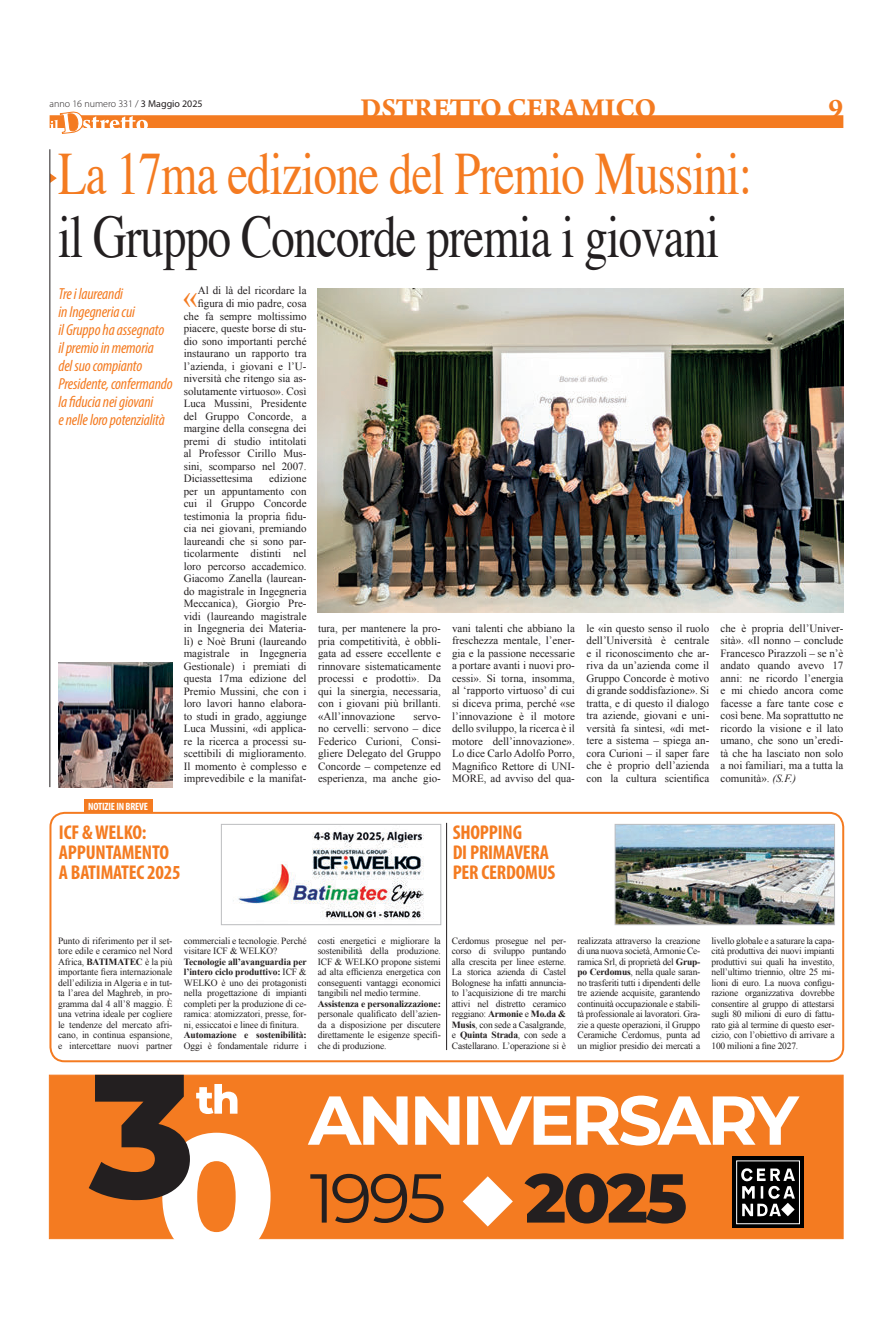
<style>
.page{position:relative;width:893px;height:1333px;background:#fff}
.page>*{position:absolute;margin:0;border:0;box-sizing:border-box;transform-origin:0 0}
.t1{font:60px "Times";letter-spacing:-.02em;color:#f47b21;scale:.78 1}
.t2{font:60px "Times";letter-spacing:-.02em;color:#231f20;scale:.78 1}
.t3{font:29.9px "Times New Roman";color:#f47b21}
.t4{font:700 29px "Arno Pro";color:#f47b21}
.t5{font:700 condensed 20px/20px "Myriad Pro";letter-spacing:-.01em;color:#f47b21}
.t6{font:italic condensed 16px/18px "Myriad Pro";letter-spacing:-.01em;color:#f47b21}
.t7{font:11px/12.5px "Times New Roman";color:#231f20;text-align:justify}
.t8{font:700 condensed 10.6px "Myriad Pro";letter-spacing:-.02em;color:#fff}
.t9{font:300 10px "Myriad Pro";color:#231f20}
.t10{font:9.5px/10.5px "Times New Roman";letter-spacing:-.01em;color:#231f20;text-align:justify}
.t11{font:700 9.5px "Times New Roman";letter-spacing:-.01em;color:#231f20}
.s1{font-weight:400}
.s2{font-style:italic}
.s3{font-weight:700}
</style>
<div class="page">
<div style="left:50px;top:115px;width:793px;height:13px;background:#f47b21"></div>
<svg style="left:50px;top:111px;width:98px;height:23px"></svg>
<svg style="left:51px;top:174px;width:6px;height:9px"></svg>
<hr style="left:50px;top:149px;width:1px;height:638px;background:#231f20">
<div style="left:49px;top:811px;width:795px;height:251px;border:2px solid #f47b21;border-radius:14px"></div>
<div style="left:84px;top:799px;width:69px;height:13px;background:#f47b21"></div>
<hr style="left:446px;top:822px;width:1px;height:227px;background:#231f20">
<img style="left:233px;top:830px;width:191px;height:90px">
<div style="left:221px;top:824px;width:220px;height:100px;border:1px solid #bcbdc0"></div>
<img style="left:617px;top:826px;width:216px;height:96px">
<div style="left:615px;top:824px;width:220px;height:100px;border:1px solid #bcbdc0"></div>
<img style="left:318px;top:288px;width:525px;height:324px">
<img style="left:58px;top:662px;width:114px;height:125px">
<div style="left:49px;top:1074px;width:794px;height:164px;background:#f47b21;border:1px solid #f47b21"></div>
<div style="left:732px;top:1156px;width:72px;height:71px;background:#000"></div>
<svg style="left:741px;top:1168px;width:54px;height:48px"></svg>
<div style="left:736px;top:1160px;width:64px;height:63px;border:1px solid #fff"></div>
<svg style="left:310px;top:1173px;width:376px;height:53px"></svg>
<svg style="left:308px;top:1095px;width:492px;height:50px"></svg>
<svg style="left:89px;top:1074px;width:182px;height:166px"></svg>
<p class="t9" style="left:50px;top:98px;width:155px">anno 16 numero 331 / <span class="s1">3 Maggio 2025</span></p>
<h3 class="t4" style="left:360px;top:91px;width:298px">DSTRETTO CERAMICO</h3>
<h3 class="t4" style="left:829px;top:91px;width:16px">9</h3>
<h1 class="t1" style="left:58px;top:118px;width:891px">La 17ma edizione del Premio Mussini:</h1>
<h1 class="t2" style="left:58px;top:181px;width:849px">il Gruppo Concorde premia i giovani</h1>
<h3 class="t6" style="left:58px;top:284px;width:116px">Tre i laureandi<br>in Ingegneria cui<br>il Gruppo ha assegnato il premio in memoria<br>del suo compianto<br>Presidente, confermando la fiducia nei giovani<br>e nelle loro potenzialità</h3>
<p class="t8" style="left:88px;top:799px;width:61px">NOTIZIE IN BREVE</p>
<p class="t7" style="left:198px;top:284px;width:110px">Al di là del ricordare la</p>
<p class="t7" style="left:198px;top:297px;width:110px">figura di mio padre, cosa</p>
<p class="t7" style="left:184px;top:309px;width:124px">che fa sempre moltissimo</p>
<p class="t7" style="left:184px;top:322px;width:124px">piacere, queste borse di stu-</p>
<p class="t7" style="left:184px;top:334px;width:124px">dio sono importanti perché</p>
<p class="t7" style="left:184px;top:347px;width:124px">instaurano un rapporto tra</p>
<p class="t7" style="left:184px;top:359px;width:124px">l’azienda, i giovani e l’U-</p>
<p class="t7" style="left:184px;top:372px;width:124px">niversità che ritengo sia as-</p>
<p class="t7" style="left:184px;top:384px;width:124px">solutamente virtuoso». Così</p>
<p class="t7" style="left:184px;top:397px;width:124px">Luca Mussini, Presidente</p>
<p class="t7" style="left:184px;top:409px;width:124px">del Gruppo Concorde, a</p>
<p class="t7" style="left:184px;top:422px;width:124px">margine della consegna dei</p>
<p class="t7" style="left:184px;top:434px;width:124px">premi di studio intitolati</p>
<p class="t7" style="left:184px;top:447px;width:124px">al Professor Cirillo Mus-</p>
<p class="t7" style="left:184px;top:459px;width:124px">sini, scomparso nel 2007.</p>
<p class="t7" style="left:184px;top:472px;width:71px">Diciassettesima</p>
<h2 class="t3" style="left:183px;top:280px;width:16px">«</h2>
<p class="t7" style="left:184px;top:472px;width:124px;text-indent:86px">edizione per un appuntamento con cui il Gruppo Concorde testimonia la propria fidu&shy;cia nei giovani, premiando laureandi che si sono par&shy;ticolarmente distinti nel loro percorso accademico.<br>Giacomo Zanella (laurean&shy;do magistrale in Ingegneria Meccanica), Giorgio Pre&shy;vidi (laureando magistrale in Ingegneria dei Materia&shy;li) e Noè Bruni (laureando magistrale in Ingegneria Gestionale) i premiati di questa 17ma edizione del Premio Mussini, che con i loro lavori hanno elabora&shy;to studi in grado, aggiunge Luca Mussini, «di applica&shy;re la ricerca a processi su&shy;scettibili di miglioramento.<br>Il momento è complesso e imprevedibile e la manifat-</p>
<p class="t7" style="left:318px;top:622px;width:124px">tura, per mantenere la pro&shy;pria competitività, è obbli&shy;gata ad essere eccellente e rinnovare sistematicamente processi e prodotti». Da qui la sinergia, necessaria, con i giovani più brillanti. «All’innovazione</p>
<p class="t7" style="left:318px;top:709px;width:124px;text-indent:95px">servo&shy;no cervelli: servono – dice Federico Curioni, Consi&shy;gliere Delegato del Gruppo Concorde – competenze ed esperienza, ma anche gio-</p>
<p class="t7" style="left:452px;top:622px;width:124px">vani talenti che abbiano la freschezza mentale, l’ener&shy;gia e la passione necessarie a portare avanti i nuovi pro&shy;cessi». Si torna, insomma, al ‘rapporto virtuoso’ di cui si diceva prima, perché «se l’innovazione è il motore dello sviluppo, la ricerca è il motore dell’innovazione».<br>Lo dice Carlo Adolfo Porro, Magnifico Rettore di UNI-MORE, ad avviso del qua-</p>
<p class="t7" style="left:586px;top:622px;width:124px">le «in questo senso il ruolo dell’Università è centrale e il riconoscimento che ar&shy;riva da un’azienda come il Gruppo Concorde è motivo di grande soddisfazione». Si tratta, e di questo il dialogo tra aziende, giovani e uni&shy;versità fa sintesi, «di met&shy;tere a sistema – spiega an&shy;cora Curioni – il saper fare che è proprio dell’azienda con la cultura scientifica</p>
<p class="t7" style="left:720px;top:621px;width:124px">che è propria dell’Univer&shy;sità». «Il nonno – conclude Francesco Pirazzoli – se n’è andato quando avevo 17 anni: ne ricordo l’energia e mi chiedo ancora come facesse a fare tante cose e così bene. Ma soprattutto ne ricordo la visione e il lato umano, che sono un’eredi&shy;tà che ha lasciato non solo a noi familiari, ma a tutta la comunità». <span class="s2">(S.F.)</span></p>
<h3 class="t5" style="left:59px;top:822px;width:123px">ICF &amp; WELKO:<br>APPUNTAMENTO<br>A BATIMATEC 2025</h3>
<h3 class="t5" style="left:453px;top:822px;width:104px">SHOPPING<br>DI PRIMAVERA<br>PER CERDOMUS</h3>
<p class="t10" style="left:318px;top:935px;width:125px">costi energetici e migliorare la sostenibilità della produzione.<br>ICF &amp; WELKO propone sistemi ad alta efficienza energetica con conseguenti vantaggi economici tangibili nel medio termine.</p>
<p class="t11" style="left:318px;top:996px;width:125px">Assistenza e personalizzazione:</p>
<p class="t10" style="left:318px;top:1008px;width:125px">personale qualificato dell’azien&shy;da a disposizione per discutere direttamente le esigenze specifi&shy;che di produzione.</p>
<p class="t10" style="left:184px;top:935px;width:124px">commerciali e tecnologie. Perché visitare ICF &amp; WELKO?</p>
<p class="t10" style="left:184px;top:956px;width:125px"><span class="s3">Tecnologie all’avanguardia per l’intero ciclo produttivo:</span> ICF &amp; WELKO è uno dei protagonisti nella progettazione di impianti completi per la produzione di ce&shy;ramica: atomizzatori, presse, for&shy;ni, essiccatoi e linee di finitura.</p>
<p class="t11" style="left:184px;top:1028px;width:124px">Automazione e sostenibilità:</p>
<p class="t10" style="left:184px;top:1040px;width:124px">Oggi è fondamentale ridurre i</p>
<p class="t10" style="left:58px;top:935px;width:116px">Punto di riferimento per il set&shy;tore edile e ceramico nel Nord Africa, <span class="s3">BATIMATEC</span> è la più importante fiera internazionale dell’edilizia in Algeria e in tut&shy;ta l’area del Maghreb, in pro&shy;gramma dal 4 all’8 maggio. È una vetrina ideale per cogliere le tendenze del mercato afri&shy;cano, in continua espansione, e intercettare nuovi partner</p>
<p class="t10" style="left:452px;top:935px;width:116px">Cerdomus prosegue nel per&shy;corso di sviluppo puntando alla crescita per linee esterne.<br>La storica azienda di Castel Bolognese ha infatti annuncia&shy;to l’acquisizione di tre marchi attivi nel distretto ceramico reggiano: <span class="s3">Armonie</span> e <span class="s3">Mo.da &amp; Musis</span>, con sede a Casalgrande, e <span class="s3">Quinta Strada</span>, con sede a Castellarano. L’operazione si è</p>
<p class="t10" style="left:577px;top:935px;width:124px">realizzata attraverso la creazione di una nuova società,Armonie Ce&shy;ramica Srl, di proprietà del <span class="s3">Grup&shy;po Cerdomus</span>, nella quale saran&shy;no trasferiti tutti i dipendenti delle tre aziende acquisite, garantendo continuità occupazionale e stabili&shy;tà professionale ai lavoratori. Gra&shy;zie a queste operazioni, il Gruppo Ceramiche Cerdomus, punta ad un miglior presidio dei mercati a</p>
<p class="t10" style="left:711px;top:935px;width:125px">livello globale e a saturare la capa&shy;cità produttiva dei nuovi impianti produttivi sui quali ha investito, nell’ultimo triennio, oltre 25 mi&shy;lioni di euro. La nuova configu&shy;razione organizzativa dovrebbe consentire al gruppo di attestarsi sugli 80 milioni di euro di fattu&shy;rato già al termine di questo eser&shy;cizio, con l’obiettivo di arrivare a 100 milioni a fine 2027.</p>
</div>
